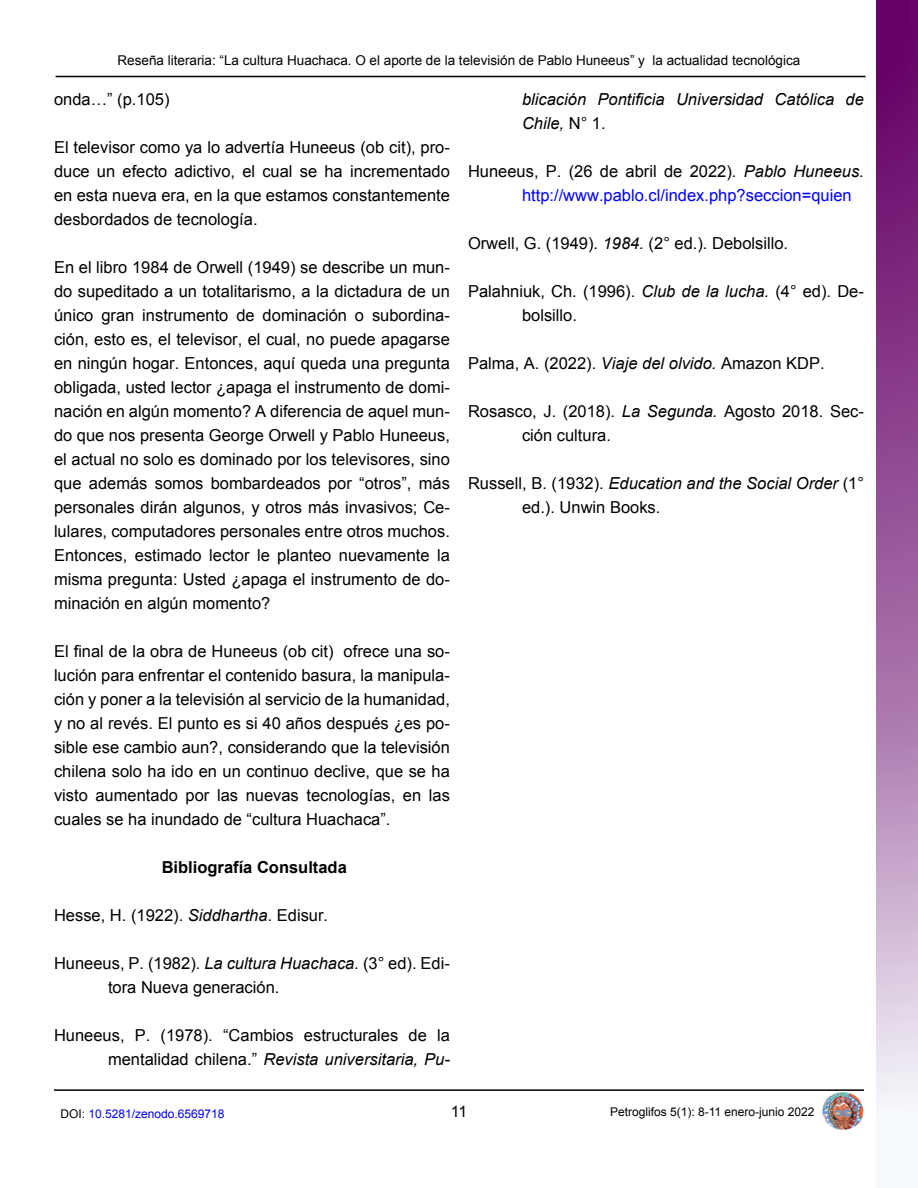
<style>
.page{position:relative;width:918px;height:1188px;background:#fff}
.page>*{position:absolute;margin:0;border:0;box-sizing:border-box;transform-origin:0 0}
.t1{font:16.5px/24px "Arial";color:#000}
.t2{font:16.5px/24px "Arial";color:#00f}
.t3{font:italic 16.5px/24px "Arial";color:#000}
.t4{font:700 16.5px "Arial";color:#000}
.t5{font:15.75px "Arial";color:#000}
.t6{font:13.5px "Arial";color:#000}
.t7{font:12px "Arial";color:#000}
.t8{font:12px "Arial";color:#00f}
.s1{font-style:italic}
.s2{font-style:normal}
.s3{color:#000}
.s4{font-style:italic;color:#000}
</style>
<div class="page">
<hr style="left:56px;top:76px;width:810px;height:1px;background:#000">
<img style="left:822px;top:1092px;width:42px;height:38px">
<hr style="left:54px;top:1089px;width:810px;height:2px;background:#000">
<svg style="left:876px;top:0;width:42px;height:1108px"></svg>
<p class="t6" style="left:118px;top:51px;width:684px">Reseña literaria: “La cultura Huachaca. O el aporte de la televisión de Pablo Huneeus” y la actualidad tecnológica</p>
<p class="t1" style="left:54px;top:87px;width:117px">onda…” (p.105)</p>
<p class="t1" style="left:54px;top:135px;width:397px;text-align:justify">El televisor como ya lo advertía Huneeus (ob cit), pro&shy;duce un efecto adictivo, el cual se ha incrementado en esta nueva era, en la que estamos constantemente desbordados de tecnología.</p>
<p class="t1" style="left:54px;top:255px;width:398px;text-align:justify">En el libro 1984 de Orwell (1949) se describe un mun&shy;do supeditado a un totalitarismo, a la dictadura de un único gran instrumento de dominación o subordina&shy;ción, esto es, el televisor, el cual, no puede apagarse en ningún hogar. Entonces, aquí queda una pregunta obligada, usted lector ¿apaga el instrumento de domi&shy;nación en algún momento? A diferencia de aquel mun&shy;do que nos presenta George Orwell y Pablo Huneeus, el actual no solo es dominado por los televisores, sino que además somos bombardeados por “otros”, más personales dirán algunos, y otros más invasivos; Ce&shy;lulares, computadores personales entre otros muchos.<br>Entonces, estimado lector le planteo nuevamente la misma pregunta: Usted ¿apaga el instrumento de do&shy;minación en algún momento?</p>
<p class="t1" style="left:54px;top:639px;width:398px;text-align:justify">El final de la obra de Huneeus (ob cit) ofrece una so&shy;lución para enfrentar el contenido basura, la manipula&shy;ción y poner a la televisión al servicio de la humanidad, y no al revés. El punto es si 40 años después ¿es po&shy;sible ese cambio aun?, considerando que la televisión chilena solo ha ido en un continuo declive, que se ha visto aumentado por las nuevas tecnologías, en las cuales se ha inundado de “cultura Huachaca”.</p>
<p class="t4" style="left:162px;top:856px;width:187px">Bibliografía Consultada</p>
<p class="t1" style="left:54px;top:903px;width:276px">Hesse, H. (1922). <span class="s1">Siddhartha</span>. Edisur.</p>
<p class="t1" style="left:108px;top:951px;width:343px;text-indent:-54px">Huneeus, P. (1982). <span class="s1">La cultura Huachaca.</span> (3° ed). Edi&shy;tora Nueva generación.</p>
<p class="t1" style="left:54px;top:1023px;width:398px;text-align:right">Huneeus, P. (1978). “Cambios estructurales de la mentalidad chilena.” <span class="s1">Revista universitaria, Pu-</span></p>
<p class="t3" style="left:522px;top:87px;width:343px">blicación Pontificia Universidad Católica de<br>Chile, <span class="s2">N° 1.</span></p>
<p class="t2" style="left:522px;top:159px;width:343px;text-indent:-54px"><span class="s3">Huneeus, P. (26 de abril de 2022).</span> <span class="s4">Pablo Huneeus. </span>http://www.pablo.cl/index.php?seccion=quien</p>
<p class="t1" style="left:468px;top:231px;width:322px">Orwell, G. (1949). <span class="s1">1984.</span> (2° ed.). Debolsillo.</p>
<p class="t1" style="left:522px;top:279px;width:343px;text-indent:-54px">Palahniuk, Ch. (1996). <span class="s1">Club de la lucha.</span> (4° ed). De&shy;bolsillo.</p>
<p class="t1" style="left:468px;top:351px;width:358px">Palma, A. (2022). <span class="s1">Viaje del olvido.</span> Amazon KDP.</p>
<p class="t1" style="left:522px;top:399px;width:343px;text-indent:-54px">Rosasco, J. (2018). <span class="s1">La Segunda.</span> Agosto 2018. Sec&shy;ción cultura.</p>
<p class="t1" style="left:522px;top:471px;width:344px;text-indent:-54px">Russell, B. (1932). <span class="s1">Education and the Social Order</span> (1° ed.). Unwin Books.</p>
<p class="t8" style="left:60px;top:1106px;width:166px"><span class="s3">DOI:</span> 10.5281/zenodo.6569718</p>
<p class="t5" style="left:451px;top:1101px;width:18px">11</p>
<p class="t7" style="left:610px;top:1104px;width:206px">Petroglifos 5(1): 8-11 enero-junio 2022</p>
</div>
